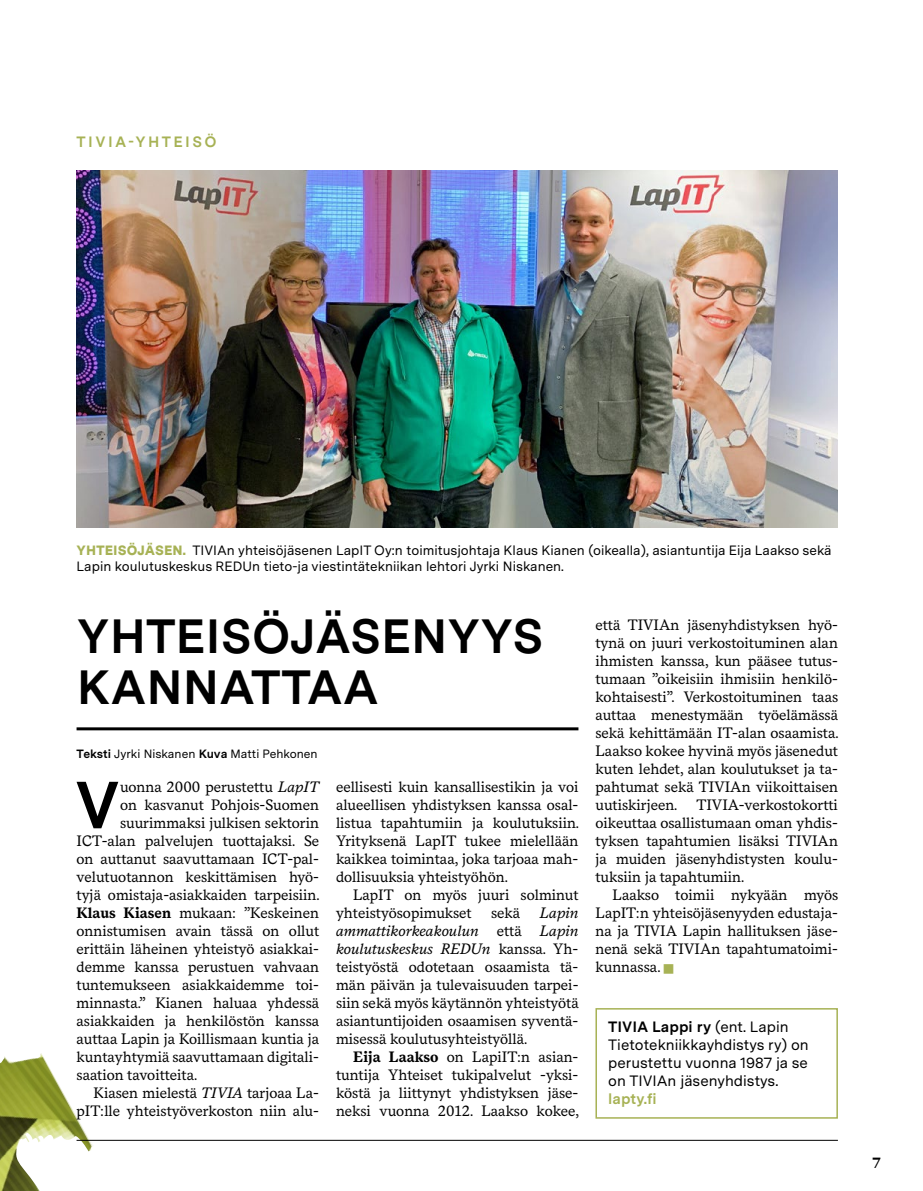
<style>
.page{position:relative;width:923px;height:1191px;background:#fff}
.page>*{position:absolute;margin:0;border:0;box-sizing:border-box;transform-origin:0 0}
.t1{font:700 66.45px "Messina Sans";color:#000}
.t2{font:700 48px/51px "Messina Sans";color:#000}
.t3{font:16.5px "Wingdings";color:#a7b255}
.t4{font:15px/18px "Messina Serif";color:#000;text-align:justify}
.t5{font:15px/18px "Messina Sans";color:#000}
.t6{font:700 15px "Messina Sans";letter-spacing:.16em;color:#a7b255}
.t7{font:700 15px "Messina Serif";color:#000}
.t8{font:13.5px/16.5px "Messina Sans";color:#000}
.t9{font:12px "Messina Sans";color:#000}
.s1{font-weight:900;color:#a7b255}
.s2{font-weight:700}
.s3{font-style:italic}
</style>
<div class="page">
<img style="left:0;top:1053px;width:94px;height:138px">
<hr style="left:77px;top:1140px;width:761px;height:1px;background:#000">
<hr style="left:77px;top:727px;width:501px;height:3px;background:#000">
<img style="left:77px;top:170px;width:761px;height:357px">
<div style="left:595px;top:1008px;width:243px;height:110px;border:2px solid #a7b255"></div>
<p class="t6" style="left:77px;top:131px;width:141px">TIVIA-YHTEISÖ</p>
<p class="t8" style="left:77px;top:541px;width:756px"><span class="s1">YHTEISÖJÄSEN.</span> TIVIAn yhteisöjäsenen LapIT Oy:n toimitusjohtaja Klaus Kianen (oikealla), asiantuntija Eija Laakso sekä<br>Lapin koulutuskeskus REDUn tieto-ja viestintätekniikan lehtori Jyrki Niskanen.</p>
<h2 class="t2" style="left:77px;top:608px;width:468px">YHTEISÖJÄSENYYS<br>KANNATTAA</h2>
<p class="t9" style="left:77px;top:744px;width:243px"><span class="s2">Teksti</span> Jyrki Niskanen <span class="s2">Kuva</span> Matti Pehkonen</p>
<h1 class="t1" style="left:75px;top:755px;width:47px">V</h1>
<p class="t4" style="left:120px;top:777px;width:200px">uonna 2000 perustettu <span class="s3">LapIT</span></p>
<p class="t4" style="left:120px;top:795px;width:200px">on kasvanut Pohjois-Suomen</p>
<p class="t4" style="left:120px;top:813px;width:200px">suurimmaksi julkisen sektorin</p>
<p class="t4" style="left:77px;top:831px;width:244px">ICT-alan palvelujen tuottajaksi. Se</p>
<p class="t4" style="left:77px;top:849px;width:244px">on auttanut saavuttamaan ICT-pal-</p>
<p class="t4" style="left:77px;top:867px;width:244px">velutuotannon keskittämisen hyö-</p>
<p class="t4" style="left:77px;top:885px;width:245px">tyjä omistaja-asiakkaiden tarpeisiin.</p>
<p class="t4" style="left:77px;top:903px;width:244px"><span class="s2">Klaus Kiasen</span> mukaan: ”Keskeinen</p>
<p class="t4" style="left:77px;top:921px;width:244px">onnistumisen avain tässä on ollut</p>
<p class="t4" style="left:77px;top:939px;width:244px">erittäin läheinen yhteistyö asiakkai-</p>
<p class="t4" style="left:77px;top:957px;width:244px">demme kanssa perustuen vahvaan</p>
<p class="t4" style="left:77px;top:975px;width:244px">tuntemukseen asiakkaidemme toi-</p>
<p class="t4" style="left:77px;top:993px;width:244px">minnasta.” Kianen haluaa yhdessä</p>
<p class="t4" style="left:77px;top:1011px;width:244px">asiakkaiden ja henkilöstön kanssa</p>
<p class="t4" style="left:77px;top:1029px;width:244px">auttaa Lapin ja Koillismaan kuntia ja</p>
<p class="t4" style="left:77px;top:1047px;width:244px">kuntayhtymiä saavuttamaan digitali-</p>
<p class="t4" style="left:77px;top:1065px;width:122px">saation tavoitteita.</p>
<p class="t4" style="left:94px;top:1083px;width:227px">Kiasen mielestä <span class="s3">TIVIA</span> tarjoaa La-</p>
<p class="t4" style="left:77px;top:1101px;width:244px">pIT:lle yhteistyöverkoston niin alu-</p>
<p class="t4" style="left:336px;top:777px;width:245px">eellisesti kuin kansallisestikin ja voi alueellisen yhdistyksen kanssa osal&shy;listua tapahtumiin ja koulutuksiin.<br>Yrityksenä LapIT tukee mielellään kaikkea toimintaa, joka tarjoaa mah&shy;dollisuuksia yhteistyöhön.</p>
<p class="t4" style="left:336px;top:885px;width:244px;text-indent:17px">LapIT on myös juuri solminut yhteistyösopimukset</p>
<p class="t4" style="left:336px;top:903px;width:244px;text-indent:204px"><span class="s3">Lapin ammattikorkeakoulun</span> että <span class="s3">Lapin koulutuskeskus REDUn</span> kanssa. Yh&shy;teistyöstä odotetaan osaamista tä&shy;män päivän ja tulevaisuuden tarpei&shy;siin sekä myös käytännön yhteistyötä asiantuntijoiden osaamisen syventä&shy;misessä koulutusyhteistyöllä.</p>
<p class="t4" style="left:336px;top:1047px;width:245px;text-indent:17px"><span class="s2">Eija Laakso</span> on LapiIT:n asian&shy;tuntija Yhteiset tukipalvelut -yksi&shy;köstä ja liittynyt yhdistyksen jäse&shy;neksi vuonna 2012. Laakso kokee,</p>
<p class="t4" style="left:491px;top:903px;width:31px">sekä</p>
<p class="t4" style="left:595px;top:615px;width:245px">että TIVIAn jäsenyhdistyksen hyö&shy;tynä on juuri verkostoituminen alan ihmisten kanssa, kun pääsee tutus&shy;tumaan ”oikeisiin ihmisiin henkilö&shy;kohtaisesti”. Verkostoituminen taas auttaa menestymään työelämässä sekä kehittämään IT-alan osaamista.<br>Laakso kokee hyvinä myös jäsenedut kuten lehdet, alan koulutukset ja ta&shy;pahtumat sekä TIVIAn viikoittaisen uutiskirjeen.</p>
<p class="t4" style="left:595px;top:795px;width:244px;text-indent:101px">TIVIA-verkostokortti oikeuttaa osallistumaan oman yhdis&shy;tyksen tapahtumien lisäksi TIVIAn ja muiden jäsenyhdistysten koulu&shy;tuksiin ja tapahtumiin.</p>
<p class="t4" style="left:595px;top:885px;width:244px;text-indent:17px">Laakso toimii nykyään myös LapIT:n yhteisöjäsenyyden edustaja&shy;na ja TIVIA Lapin hallituksen jäse&shy;nenä sekä TIVIAn tapahtumatoimi&shy;kunnassa.</p>
<p class="t3" style="left:662px;top:960px;width:14px">■</p>
<p class="t5" style="left:608px;top:1017px;width:202px"><span class="s2">TIVIA Lappi ry</span> (ent. Lapin<br>Tietotekniikkayhdistys ry) on perustettu vuonna 1987 ja se on TIVIAn jäsenyhdistys.</p>
<p class="t6" style="left:608px;top:1087px;width:50px">lapty.fi</p>
<p class="t7" style="left:873px;top:1151px;width:9px">7</p>
</div>
